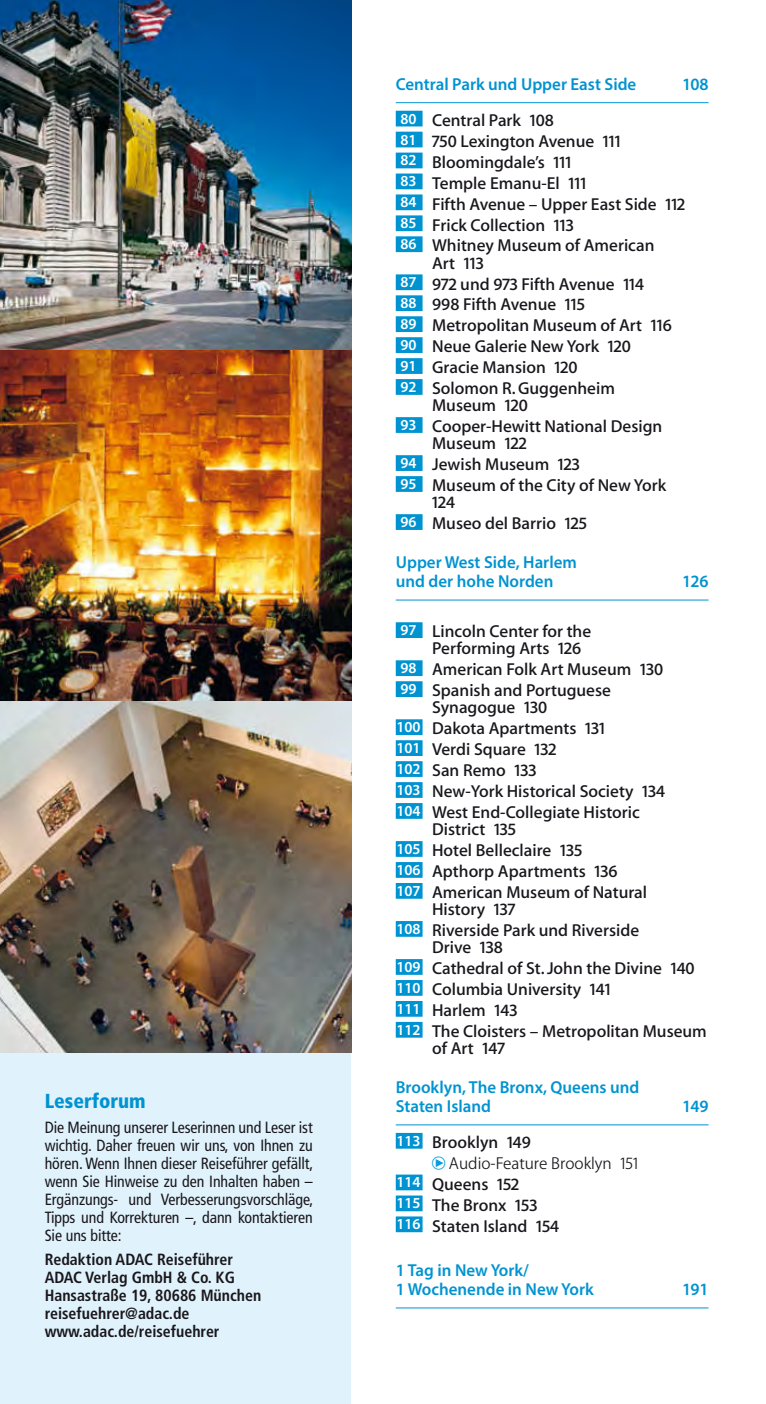
<style>
.page{position:relative;width:766px;height:1404px;background:#fff}
.page>*{position:absolute;margin:0;border:0;box-sizing:border-box;transform-origin:0 0}
.t1{font:900 condensed 20.25px "Frutiger";color:#0093d1}
.t2{font:700 17.32px/20.9px "ADAC Myriad OT";color:#1a171c}
.t3{font:600 17.32px/18.4px "Myriad Pro";color:#0093d1}
.t4{font:300 17.32px "ADAC Myriad OT";color:#1a171c}
.t5{font:condensed 16.2px/18px "Frutiger";letter-spacing:-.005em;color:#1a171c;text-align:justify}
.t6{font:700 condensed 16.2px/18px "Frutiger";color:#1a171c}
.s1{font-family:"Myriad Pro";font-weight:600;font-size:15.3px;color:#fff}
</style>
<div class="page">
<hr style="left:395px;top:102px;width:313px;height:1px;background:#0093d1">
<div style="left:395px;top:111px;width:27px;height:15px;background:#0093d1"></div>
<div style="left:395px;top:132px;width:27px;height:15px;background:#0093d1"></div>
<div style="left:395px;top:153px;width:27px;height:15px;background:#0093d1"></div>
<div style="left:395px;top:173px;width:27px;height:16px;background:#0093d1"></div>
<div style="left:395px;top:194px;width:27px;height:16px;background:#0093d1"></div>
<div style="left:395px;top:215px;width:27px;height:16px;background:#0093d1"></div>
<div style="left:395px;top:236px;width:27px;height:16px;background:#0093d1"></div>
<div style="left:395px;top:274px;width:27px;height:16px;background:#0093d1"></div>
<div style="left:395px;top:295px;width:27px;height:16px;background:#0093d1"></div>
<div style="left:395px;top:316px;width:27px;height:16px;background:#0093d1"></div>
<div style="left:395px;top:337px;width:27px;height:16px;background:#0093d1"></div>
<div style="left:395px;top:358px;width:27px;height:16px;background:#0093d1"></div>
<div style="left:395px;top:379px;width:27px;height:16px;background:#0093d1"></div>
<div style="left:395px;top:417px;width:27px;height:16px;background:#0093d1"></div>
<div style="left:395px;top:455px;width:27px;height:16px;background:#0093d1"></div>
<div style="left:395px;top:476px;width:27px;height:16px;background:#0093d1"></div>
<div style="left:395px;top:514px;width:27px;height:16px;background:#0093d1"></div>
<hr style="left:395px;top:599px;width:313px;height:1px;background:#0093d1">
<div style="left:395px;top:622px;width:27px;height:16px;background:#0093d1"></div>
<div style="left:395px;top:660px;width:27px;height:16px;background:#0093d1"></div>
<div style="left:395px;top:681px;width:27px;height:16px;background:#0093d1"></div>
<div style="left:395px;top:719px;width:27px;height:16px;background:#0093d1"></div>
<div style="left:395px;top:740px;width:27px;height:16px;background:#0093d1"></div>
<div style="left:395px;top:761px;width:27px;height:15px;background:#0093d1"></div>
<div style="left:395px;top:782px;width:27px;height:15px;background:#0093d1"></div>
<div style="left:395px;top:803px;width:27px;height:15px;background:#0093d1"></div>
<div style="left:395px;top:841px;width:27px;height:15px;background:#0093d1"></div>
<div style="left:395px;top:862px;width:27px;height:15px;background:#0093d1"></div>
<div style="left:395px;top:882px;width:27px;height:16px;background:#0093d1"></div>
<div style="left:395px;top:920px;width:27px;height:16px;background:#0093d1"></div>
<div style="left:395px;top:959px;width:27px;height:15px;background:#0093d1"></div>
<div style="left:395px;top:979px;width:27px;height:16px;background:#0093d1"></div>
<div style="left:395px;top:1000px;width:27px;height:16px;background:#0093d1"></div>
<div style="left:395px;top:1021px;width:27px;height:16px;background:#0093d1"></div>
<hr style="left:395px;top:1124px;width:313px;height:1px;background:#0093d1">
<div style="left:395px;top:1132px;width:27px;height:16px;background:#0093d1"></div>
<div style="left:395px;top:1174px;width:27px;height:16px;background:#0093d1"></div>
<div style="left:395px;top:1195px;width:27px;height:16px;background:#0093d1"></div>
<div style="left:395px;top:1216px;width:27px;height:15px;background:#0093d1"></div>
<hr style="left:395px;top:1307px;width:313px;height:1px;background:#0093d1">
<img style="left:0;top:0;width:351px;height:1052px">
<div style="left:0;top:1052px;width:351px;height:351px;background:#e0f2fb"></div>
<p class="t1" style="left:45px;top:1088px;width:103px">Leserforum</p>
<p class="t5" style="left:45px;top:1117px;width:270px">Die Meinung unserer Leserinnen und Leser ist wichtig. Daher freuen wir uns, von Ihnen zu hören. Wenn Ihnen dieser Reiseführer gefällt, wenn Sie Hinweise zu den Inhalten haben – Ergänzungs- und Verbesserungsvorschläge, Tipps und Korrekturen –, dann kontaktieren Sie uns bitte:</p>
<p class="t6" style="left:45px;top:1250px;width:218px">Redaktion ADAC Reiseführer<br>ADAC Verlag GmbH &amp; Co. KG<br>Hansastraße 19, 80686 München reisefuehrer@adac.de www.adac.de/reisefuehrer</p>
<p class="t3" style="left:395px;top:74px;width:242px">Central Park und Upper East Side</p>
<p class="t3" style="left:682px;top:74px;width:28px">108</p>
<p class="t2" style="left:400px;top:110px;width:286px"><span class="s1">80</span> Central Park 108<br><span class="s1">81</span> 750 Lexington Avenue 111<br><span class="s1">82</span> Bloomingdale’s 111<br><span class="s1">83</span> Temple Emanu-El 111<br><span class="s1">84</span> Fifth Avenue – Upper East Side 112<br><span class="s1">85</span> Frick Collection 113<br><span class="s1">86 -</span> Whitney Museum of American</p>
<p class="t2" style="left:400px;top:252px;width:273px;text-indent:32px">Art 113<br><span class="s1">87</span> 972 und 973 Fifth Avenue 114<br><span class="s1">88 -</span> 998 Fifth Avenue 115<br><span class="s1">89</span> Metropolitan Museum of Art 116<br><span class="s1">90</span> Neue Galerie New York 120<br><span class="s1">91</span> Gracie Mansion 120<br><span class="s1">92</span> Solomon R. Guggenheim</p>
<p class="t2" style="left:400px;top:395px;width:263px;text-indent:32px">Museum 120<br><span class="s1">93</span> Cooper-Hewitt National Design</p>
<p class="t2" style="left:400px;top:433px;width:267px;text-indent:32px">Museum 122<br><span class="s1">94</span> Jewish Museum 123<br><span class="s1">95</span> Museum of the City of New York</p>
<p class="t2" style="left:400px;top:492px;width:188px;text-indent:32px">124<br><span class="s1">96</span> Museo del Barrio 125</p>
<p class="t3" style="left:395px;top:553px;width:182px">Upper West Side, Harlem und der hohe Norden</p>
<p class="t3" style="left:682px;top:571px;width:28px">126</p>
<p class="t2" style="left:432px;top:623px;width:160px;line-height:17.1px;text-indent:-32px"><span class="s1">97</span> Lincoln Center for the<br>Performing Arts 126</p>
<p class="t2" style="left:400px;top:659px;width:264px"><span class="s1">98</span> American Folk Art Museum 130<br><span class="s1">99</span> Spanish and Portuguese</p>
<p class="t2" style="left:396px;top:697px;width:270px;text-indent:36px">Synagogue 130<br><span class="s1">100</span> Dakota Apartments 131<br><span class="s1">101</span> Verdi Square 132<br><span class="s1">102</span> San Remo 133<br><span class="s1">103</span> New-York Historical Society 134<br><span class="s1">104</span> West End-Collegiate Historic</p>
<p class="t2" style="left:396px;top:819px;width:252px;text-indent:36px">District 135<br><span class="s1">105</span> Hotel Belleclaire 135<br><span class="s1">106</span> Apthorp Apartments 136<br><span class="s1">107</span> American Museum of Natural</p>
<p class="t2" style="left:396px;top:899px;width:244px;text-indent:36px">History 137<br><span class="s1">108</span> Riverside Park und Riverside</p>
<p class="t2" style="left:396px;top:937px;width:312px;text-indent:36px">Drive 138<br><span class="s1">109</span> Cathedral of St. John the Divine 140<br><span class="s1">110</span> Columbia University 141<br><span class="s1">111</span> Harlem 143<br><span class="s1">112</span> The Cloisters – Metropolitan Museum</p>
<p class="t2" style="left:432px;top:1037px;width:74px">of Art 147</p>
<p class="t3" style="left:395px;top:1077px;width:245px">Brooklyn, The Bronx, Queens und<br>Staten Island</p>
<p class="t3" style="left:682px;top:1096px;width:28px">149</p>
<p class="t2" style="left:396px;top:1131px;width:136px"><span class="s1">113</span> Brooklyn 149</p>
<p class="t4" style="left:449px;top:1153px;width:191px">Audio-Feature Brooklyn 151</p>
<p class="t2" style="left:396px;top:1173px;width:124px"><span class="s1">114</span> Queens 152</p>
<p class="t2" style="left:396px;top:1194px;width:142px"><span class="s1">115</span> The Bronx 153</p>
<p class="t2" style="left:396px;top:1215px;width:164px"><span class="s1">116</span> Staten Island 154</p>
<p class="t3" style="left:395px;top:1260px;width:199px">1 Tag in New York/<br>1 Wochenende in New York</p>
<p class="t3" style="left:682px;top:1279px;width:28px">191</p>
</div>
